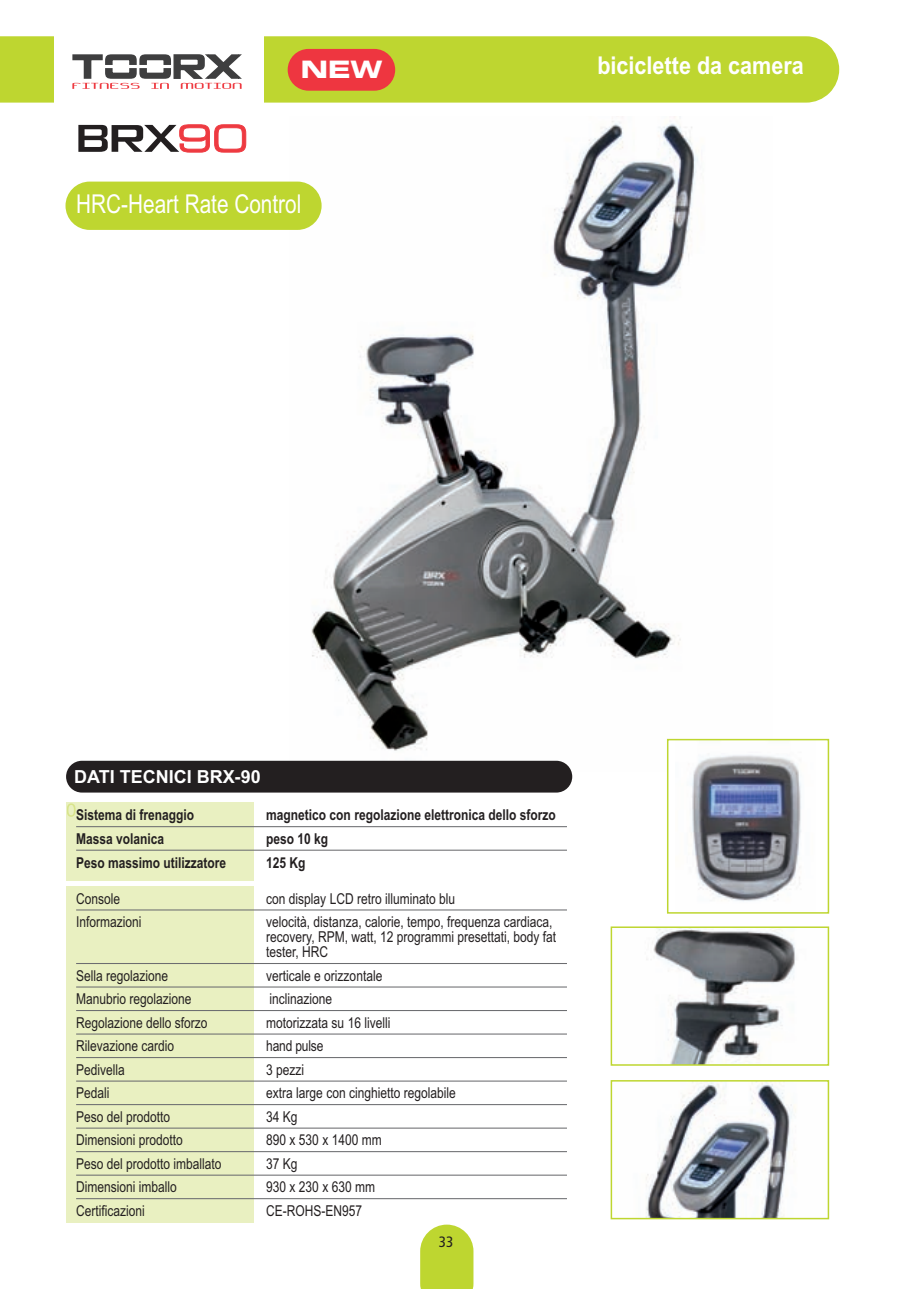
<style>
.page{position:relative;width:906px;height:1289px;background:#fff}
.page>*{position:absolute;margin:0;border:0;box-sizing:border-box;transform-origin:0 0}
.t1{font:25.95px "Arial";color:#fff;scale:.8 1}
.t2{font:700 24.6px "Arial";color:#fff;scale:.88 1}
.t3{font:24px "Eurostile Bold Extended Two";color:#fff}
.t4{font:700 18px "Arial";color:#fff}
.t5{font:15px/15px "Arial";color:#231f20;scale:.8 1}
.t6{font:700 15px "Arial";color:#231f20;scale:.8 1}
.t7{font:condensed 15px "Frutiger LT Std";color:#231f20}
</style>
<div class="page">
<div style="left:0;top:36px;width:839px;height:67px;background:#bed630"></div>
<div style="left:54px;top:28px;width:210px;height:89px;background:#fff"></div>
<svg style="left:420px;top:1224px;width:53px;height:64px;background:#c4da44"></svg>
<svg style="left:72px;top:54px;width:170px;height:35px"></svg>
<img style="left:302px;top:116px;width:471px;height:653px">
<svg style="left:78px;top:124px;width:168px;height:29px"></svg>
<img style="left:646px;top:929px;width:150px;height:133px">
<div style="left:610px;top:926px;width:219px;height:139px;border:2px solid #bed630"></div>
<img style="left:646px;top:1083px;width:150px;height:133px">
<div style="left:610px;top:1080px;width:219px;height:139px;border:2px solid #bed630"></div>
<div style="left:668px;top:740px;width:159px;height:172px;background:#fff"></div>
<img style="left:691px;top:755px;width:110px;height:147px">
<div style="left:667px;top:739px;width:162px;height:174px;border:2px solid #bed630"></div>
<div style="left:65px;top:181px;width:256px;height:49px;background:#bed630;border-radius:24px"></div>
<div style="left:66px;top:760px;width:506px;height:32px;background:#231f20;border-radius:16px"></div>
<div style="left:66px;top:802px;width:187px;height:78px;background:#e9f0c1"></div>
<svg style="left:67px;top:803px;width:9px;height:13px"></svg>
<div style="left:66px;top:885px;width:187px;height:337px;background:#e9f0c1"></div>
<hr style="left:76px;top:826px;width:491px;height:1px;background:#6c6d70">
<hr style="left:76px;top:849px;width:491px;height:1px;background:#6c6d70">
<hr style="left:76px;top:909px;width:491px;height:1px;background:#6c6d70">
<hr style="left:76px;top:963px;width:491px;height:1px;background:#6c6d70">
<hr style="left:76px;top:986px;width:491px;height:1px;background:#6c6d70">
<hr style="left:76px;top:1010px;width:491px;height:1px;background:#6c6d70">
<hr style="left:76px;top:1033px;width:491px;height:1px;background:#6c6d70">
<hr style="left:76px;top:1057px;width:491px;height:1px;background:#6c6d70">
<hr style="left:76px;top:1080px;width:491px;height:1px;background:#6c6d70">
<hr style="left:76px;top:1104px;width:491px;height:1px;background:#6c6d70">
<hr style="left:76px;top:1127px;width:491px;height:1px;background:#6c6d70">
<hr style="left:76px;top:1151px;width:491px;height:1px;background:#6c6d70">
<hr style="left:76px;top:1174px;width:491px;height:1px;background:#6c6d70">
<hr style="left:76px;top:1198px;width:491px;height:1px;background:#6c6d70">
<div style="left:288px;top:49px;width:107px;height:42px;background:#ee3640;border-radius:21px"></div>
<h3 class="t3" style="left:301px;top:61px;width:83px">NEW</h3>
<h1 class="t1" style="left:76px;top:189px;width:283px">HRC-Heart Rate Control</h1>
<h2 class="t2" style="left:597px;top:51px;width:236px">biciclette da camera</h2>
<p class="t4" style="left:74px;top:766px;width:188px">DATI TECNICI BRX-90</p>
<p class="t6" style="left:76px;top:806px;width:149px">Sistema di frenaggio</p>
<p class="t6" style="left:266px;top:806px;width:363px">magnetico con regolazione elettronica dello sforzo</p>
<p class="t6" style="left:76px;top:830px;width:112px">Massa volanica</p>
<p class="t6" style="left:266px;top:830px;width:79px">peso 10 kg</p>
<p class="t6" style="left:76px;top:853px;width:189px">Peso massimo utilizzatore</p>
<p class="t6" style="left:266px;top:853px;width:51px">125 Kg</p>
<p class="t5" style="left:76px;top:891px;width:57px">Console</p>
<p class="t5" style="left:266px;top:891px;width:237px">con display LCD retro illuminato blu</p>
<p class="t5" style="left:76px;top:914px;width:83px">Informazioni</p>
<p class="t5" style="left:266px;top:914px;width:364px">velocità, distanza, calorie, tempo, frequenza cardiaca, recovery, RPM, watt, 12 programmi presettati, body fat tester, HRC</p>
<p class="t5" style="left:76px;top:968px;width:117px">Sella regolazione</p>
<p class="t5" style="left:266px;top:968px;width:147px">verticale e orizzontale</p>
<p class="t5" style="left:76px;top:991px;width:146px">Manubrio regolazione</p>
<p class="t5" style="left:270px;top:991px;width:80px">inclinazione</p>
<p class="t5" style="left:76px;top:1015px;width:166px">Regolazione dello sforzo</p>
<p class="t5" style="left:266px;top:1015px;width:157px">motorizzata su 16 livelli</p>
<p class="t5" style="left:76px;top:1038px;width:124px">Rilevazione cardio</p>
<p class="t5" style="left:266px;top:1038px;width:73px">hand pulse</p>
<p class="t5" style="left:76px;top:1062px;width:62px">Pedivella</p>
<p class="t5" style="left:266px;top:1062px;width:49px">3 pezzi</p>
<p class="t5" style="left:76px;top:1085px;width:43px">Pedali</p>
<p class="t5" style="left:266px;top:1085px;width:238px">extra large con cinghietto regolabile</p>
<p class="t5" style="left:76px;top:1109px;width:119px">Peso del prodotto</p>
<p class="t5" style="left:266px;top:1109px;width:41px">34 Kg</p>
<p class="t5" style="left:76px;top:1132px;width:135px">Dimensioni prodotto</p>
<p class="t5" style="left:266px;top:1132px;width:146px">890 x 530 x 1400 mm</p>
<p class="t5" style="left:76px;top:1156px;width:183px">Peso del prodotto imballato</p>
<p class="t5" style="left:266px;top:1156px;width:41px">37 Kg</p>
<p class="t5" style="left:76px;top:1179px;width:127px">Dimensioni imballo</p>
<p class="t5" style="left:266px;top:1179px;width:137px">930 x 230 x 630 mm</p>
<p class="t5" style="left:76px;top:1203px;width:87px">Certificazioni</p>
<p class="t5" style="left:266px;top:1203px;width:122px">CE-ROHS-EN957</p>
<p class="t7" style="left:439px;top:1235px;width:16px">33</p>
</div>
